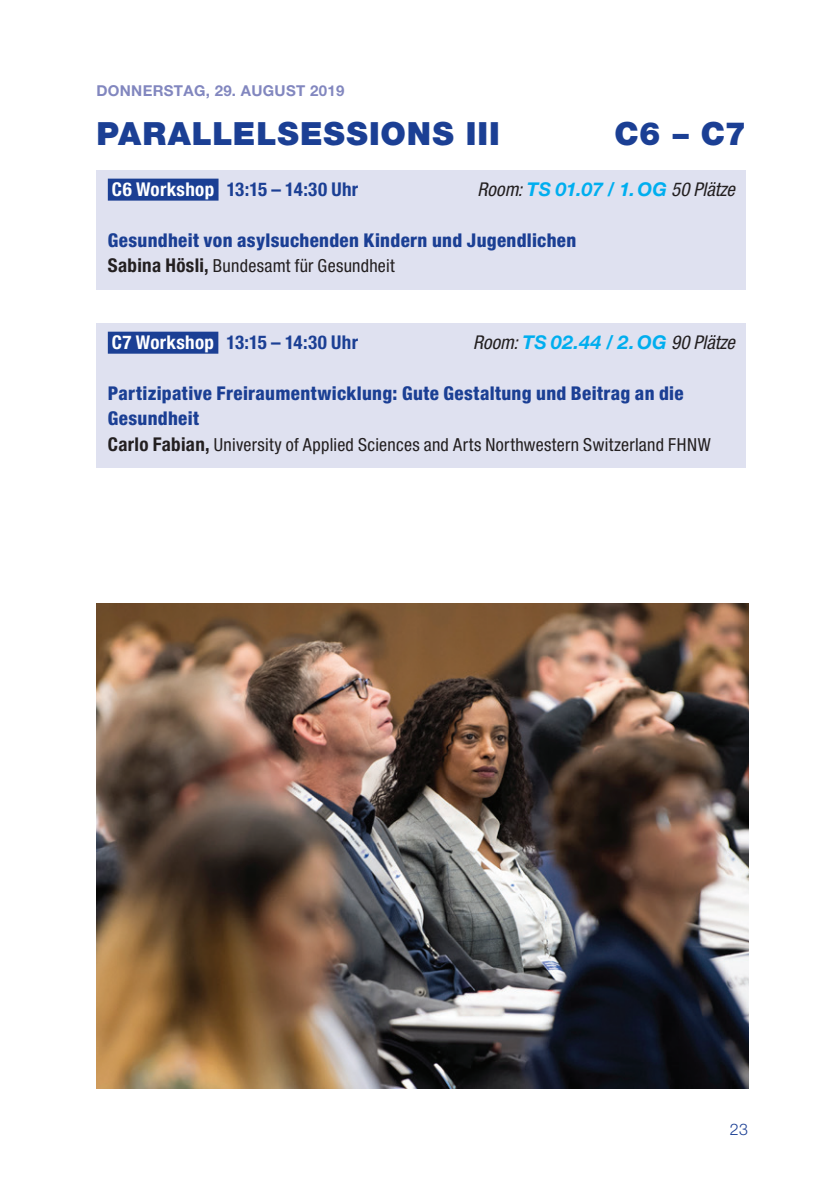
<style>
.page{position:relative;width:840px;height:1191px;background:#fff}
.page>*{position:absolute;margin:0;border:0;box-sizing:border-box;transform-origin:0 0}
.t1{font:900 32px "Helvetica Neue LT Pro";letter-spacing:.03em;color:#1b3f94}
.t2{font:800 condensed 19px/25.4px "Helvetica Neue LT Pro";letter-spacing:.015em;color:#1b3f94}
.t3{font:italic condensed 19px "Helvetica Neue LT Pro";color:#231f20}
.t4{font:700 condensed 19px "Helvetica Neue LT Pro";letter-spacing:.02em;color:#1b3f94}
.t5{font:condensed 18px "Helvetica Neue LT Pro";letter-spacing:.015em;color:#231f20}
.t6{font:300 16px "Helvetica Neue LT Pro";color:#1b3f94}
.t7{font:700 15px "Helvetica Neue LT Pro";letter-spacing:.02em;color:#8287bf}
.s1{color:#fff}
.s2{font-weight:700;font-stretch:normal;color:#00aeef}
.s3{font-weight:700;font-size:19px}
</style>
<div class="page">
<div style="left:96px;top:170px;width:650px;height:119px;background:#dfe1f0"></div>
<div style="left:96px;top:323px;width:650px;height:145px;background:#dfe1f0"></div>
<div style="left:108px;top:179px;width:110px;height:22px;background:#1b3f94"></div>
<div style="left:108px;top:332px;width:110px;height:22px;background:#1b3f94"></div>
<img style="left:96px;top:604px;width:651px;height:485px">
<p class="t7" style="left:96px;top:81px;width:249px">DONNERSTAG, 29. AUGUST 2019</p>
<h1 class="t1" style="left:96px;top:114px;width:404px">PARALLELSESSIONS III</h1>
<h1 class="t1" style="left:614px;top:114px;width:133px">C6 – C7</h1>
<p class="t4" style="left:112px;top:177px;width:248px"><span class="s1">C6 Workshop</span> 13:15 – 14:30 Uhr</p>
<p class="t3" style="left:477px;top:178px;width:259px">Room: <span class="s2">TS 01.07 / 1.OG</span> 50 Plätze</p>
<p class="t2" style="left:108px;top:227px;width:470px">Gesundheit von asylsuchenden Kindern und Jugendlichen</p>
<p class="t5" style="left:108px;top:255px;width:288px"><span class="s3">Sabina Hösli,</span> Bundesamt für Gesundheit</p>
<p class="t4" style="left:112px;top:330px;width:247px"><span class="s1">C7 Workshop</span> 13:15 – 14:30 Uhr</p>
<p class="t3" style="left:473px;top:331px;width:263px">Room: <span class="s2">TS 02.44 / 2.OG</span> 90 Plätze</p>
<p class="t2" style="left:108px;top:380px;width:577px">Partizipative Freiraumentwicklung: Gute Gestaltung und Beitrag an die<br>Gesundheit</p>
<p class="t5" style="left:108px;top:434px;width:604px"><span class="s3">Carlo Fabian,</span> University of Applied Sciences and Arts Northwestern Switzerland FHNW</p>
<p class="t6" style="left:729px;top:1119px;width:20px">23</p>
</div>
